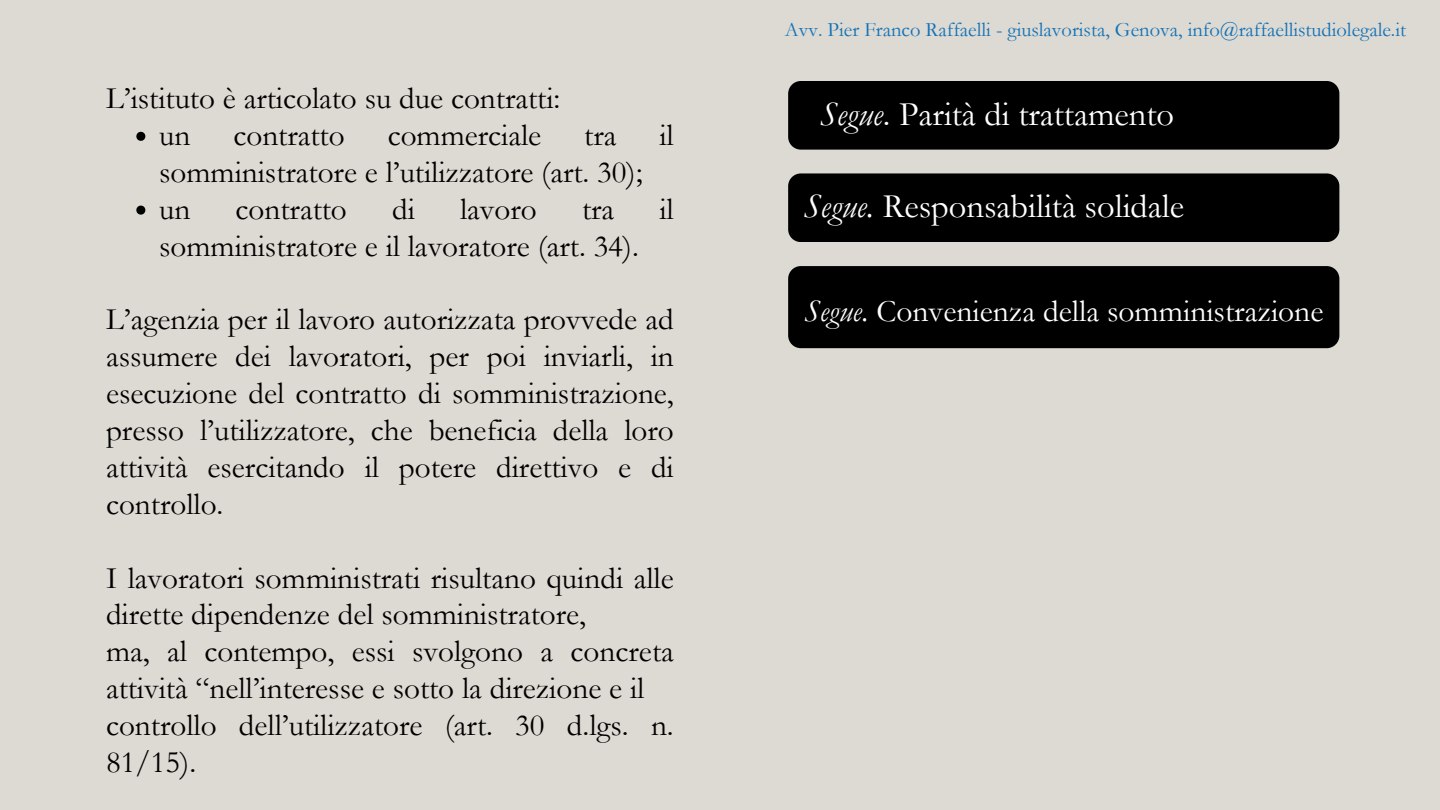
<style>
.page{position:relative;width:1440px;height:810px;background:#ddd9d3}
.page>*{position:absolute;margin:0;border:0;box-sizing:border-box;transform-origin:0 0}
.t1{font:34.5px "Garamond";color:#fff}
.t2{font:31.5px "Garamond";color:#fff}
.t3{font:31.3px/36.9px "Garamond";color:#000}
.t4{font:20.5px "Garamond";color:#1172b6}
.s1{font-style:italic}
</style>
<div class="page">
<svg style="left:136px;top:132px;width:9px;height:9px"></svg>
<svg style="left:136px;top:206px;width:9px;height:9px"></svg>
<div style="left:788px;top:81px;width:551px;height:69px;background:#000;border-radius:13px"></div>
<div style="left:788px;top:173px;width:551px;height:69px;background:#000;border-radius:13px"></div>
<div style="left:788px;top:266px;width:551px;height:82px;background:#000;border-radius:13px"></div>
<p class="t3" style="left:106px;top:80px;width:456px">L’istituto è articolato su due contratti:</p>
<p class="t3" style="left:159px;top:117px;width:33px">un</p>
<p class="t3" style="left:233px;top:117px;width:113px">contratto</p>
<p class="t3" style="left:388px;top:117px;width:155px">commerciale</p>
<p class="t3" style="left:584px;top:117px;width:34px">tra</p>
<p class="t3" style="left:660px;top:117px;width:16px">il</p>
<p class="t3" style="left:159px;top:154px;width:485px">somministratore e l’utilizzatore (art. 30);</p>
<p class="t3" style="left:159px;top:191px;width:33px">un</p>
<p class="t3" style="left:236px;top:191px;width:113px">contratto</p>
<p class="t3" style="left:392px;top:191px;width:24px">di</p>
<p class="t3" style="left:460px;top:191px;width:78px">lavoro</p>
<p class="t3" style="left:582px;top:191px;width:34px">tra</p>
<p class="t3" style="left:659px;top:191px;width:16px">il</p>
<p class="t3" style="left:159px;top:228px;width:481px">somministratore e il lavoratore (art. 34).</p>
<p class="t3" style="left:106px;top:302px;width:569px;text-align:justify">L’agenzia per il lavoro autorizzata provvede ad assumere dei lavoratori, per poi inviarli, in esecuzione del contratto di somministrazione, presso l’utilizzatore, che beneficia della loro attività esercitando il potere direttivo e di controllo.</p>
<p class="t3" style="left:106px;top:560px;width:569px">I lavoratori somministrati risultano quindi alle dirette dipendenze del somministratore,</p>
<p class="t3" style="left:106px;top:634px;width:569px">ma, al contempo, essi svolgono a concreta attività “nell’interesse e sotto la direzione e il</p>
<p class="t3" style="left:106px;top:707px;width:569px">controllo dell’utilizzatore (art. 30 d.lgs. n.<br>81/15).</p>
<p class="t4" style="left:785px;top:18px;width:623px">Avv. Pier Franco Raffaelli - giuslavorista, Genova, info@raffaellistudiolegale.it</p>
<p class="t1" style="left:820px;top:95px;width:356px"><span class="s1">Segue</span>. Parità di trattamento</p>
<p class="t1" style="left:803px;top:187px;width:382px"><span class="s1">Segue.</span> Responsabilità solidale</p>
<p class="t2" style="left:804px;top:294px;width:521px"><span class="s1">Segue.</span> Convenienza della somministrazione</p>
</div>
